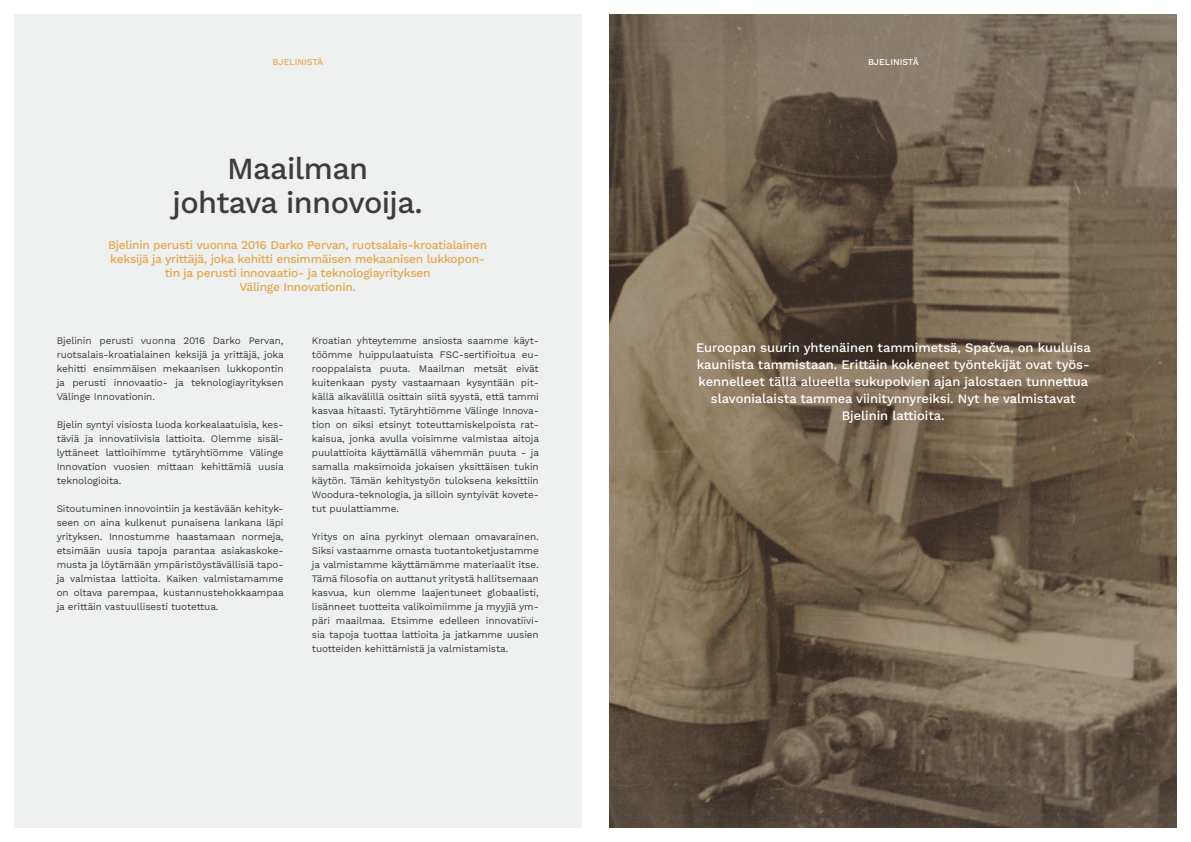
<style>
.page{position:relative;width:1191px;height:842px;background:#fff}
.page>*{position:absolute;margin:0;border:0;box-sizing:border-box;transform-origin:0 0}
.t1{font:30.7px/33.8px "Work Sans";letter-spacing:-.02em;color:#3d3d3d;text-align:center}
.t2{font:13px/17px "Work Sans";letter-spacing:-.005em;color:#fff;text-align:center}
.t3{font:12px/14px "Work Sans";letter-spacing:-.02em;color:#e6a84e;text-align:center}
.t4{font:10px/14px "Work Sans";letter-spacing:-.01em;color:#3d3d3d;text-align:justify}
.t5{font:9px "Work Sans";color:#e6a84e}
.t6{font:9px "Work Sans";color:#fff}
</style>
<div class="page">
<svg style="left:609px;top:14px;width:567px;height:814px;background:#72634f"></svg>
<div style="left:14px;top:14px;width:567px;height:814px;background:#eff1f1"></div>
<p class="t5" style="left:272px;top:55px;width:52px">BJELINISTÄ</p>
<p class="t6" style="left:868px;top:55px;width:52px">BJELINISTÄ</p>
<h1 class="t1" style="left:173px;top:151px;width:252px">Maailman johtava innovoija.</h1>
<p class="t3" style="left:108px;top:238px;width:380px">Bjelinin perusti vuonna 2016 Darko Pervan, ruotsalais-kroatialainen keksijä ja yrittäjä, joka kehitti ensimmäisen mekaanisen lukkopon&shy;tin ja perusti innovaatio- ja teknologiayrityksen<br>Välinge Innovationin.</p>
<p class="t4" style="left:57px;top:333px;width:228px">Bjelinin perusti vuonna 2016 Darko Pervan, ruotsalais-kroatialainen keksijä ja yrittäjä, joka kehitti ensimmäisen mekaanisen lukkopontin ja perusti innovaatio- ja teknologiayrityksen Välinge Innovationin.</p>
<p class="t4" style="left:57px;top:417px;width:229px">Bjelin syntyi visiosta luoda korkealaatuisia, kes&shy;täviä ja innovatiivisia lattioita. Olemme sisäl&shy;lyttäneet lattioihimme tytäryhtiömme Välinge Innovation vuosien mittaan kehittämiä uusia teknologioita.</p>
<p class="t4" style="left:57px;top:501px;width:229px">Sitoutuminen innovointiin ja kestävään kehityk&shy;seen on aina kulkenut punaisena lankana läpi yrityksen. Innostumme haastamaan normeja, etsimään uusia tapoja parantaa asiakaskoke&shy;musta ja löytämään ympäristöystävällisiä tapo&shy;ja valmistaa lattioita. Kaiken valmistamamme on oltava parempaa, kustannustehokkaampaa ja erittäin vastuullisesti tuotettua.</p>
<p class="t4" style="left:312px;top:333px;width:229px">Kroatian yhteytemme ansiosta saamme käyt&shy;töömme huippulaatuista FSC-sertifioitua eu&shy;rooppalaista puuta. Maailman metsät eivät kuitenkaan pysty vastaamaan kysyntään pit&shy;källä aikavälillä osittain siitä syystä, että tammi kasvaa hitaasti. Tytäryhtiömme Välinge Innova&shy;tion on siksi etsinyt toteuttamiskelpoista rat&shy;kaisua, jonka avulla voisimme valmistaa aitoja puulattioita käyttämällä vähemmän puuta - ja samalla maksimoida jokaisen yksittäisen tukin käytön. Tämän kehitystyön tuloksena keksittiin Woodura-teknologia, ja silloin syntyivät kovete&shy;tut puulattiamme.</p>
<p class="t4" style="left:312px;top:529px;width:228px">Yritys on aina pyrkinyt olemaan omavarainen.<br>Siksi vastaamme omasta tuotantoketjustamme ja valmistamme käyttämämme materiaalit itse.<br>Tämä filosofia on auttanut yritystä hallitsemaan kasvua, kun olemme laajentuneet globaalisti, lisänneet tuotteita valikoimiimme ja myyjiä ym&shy;päri maailmaa. Etsimme edelleen innovatiivi&shy;sia tapoja tuottaa lattioita ja jatkamme uusien tuotteiden kehittämistä ja valmistamista.</p>
<p class="t2" style="left:696px;top:338px;width:396px">Euroopan suurin yhtenäinen tammimetsä, Spačva, on kuuluisa kauniista tammistaan. Erittäin kokeneet työntekijät ovat työs&shy;kennelleet tällä alueella sukupolvien ajan jalostaen tunnettua slavonialaista tammea viinitynnyreiksi. Nyt he valmistavat Bjelinin lattioita.</p>
</div>
